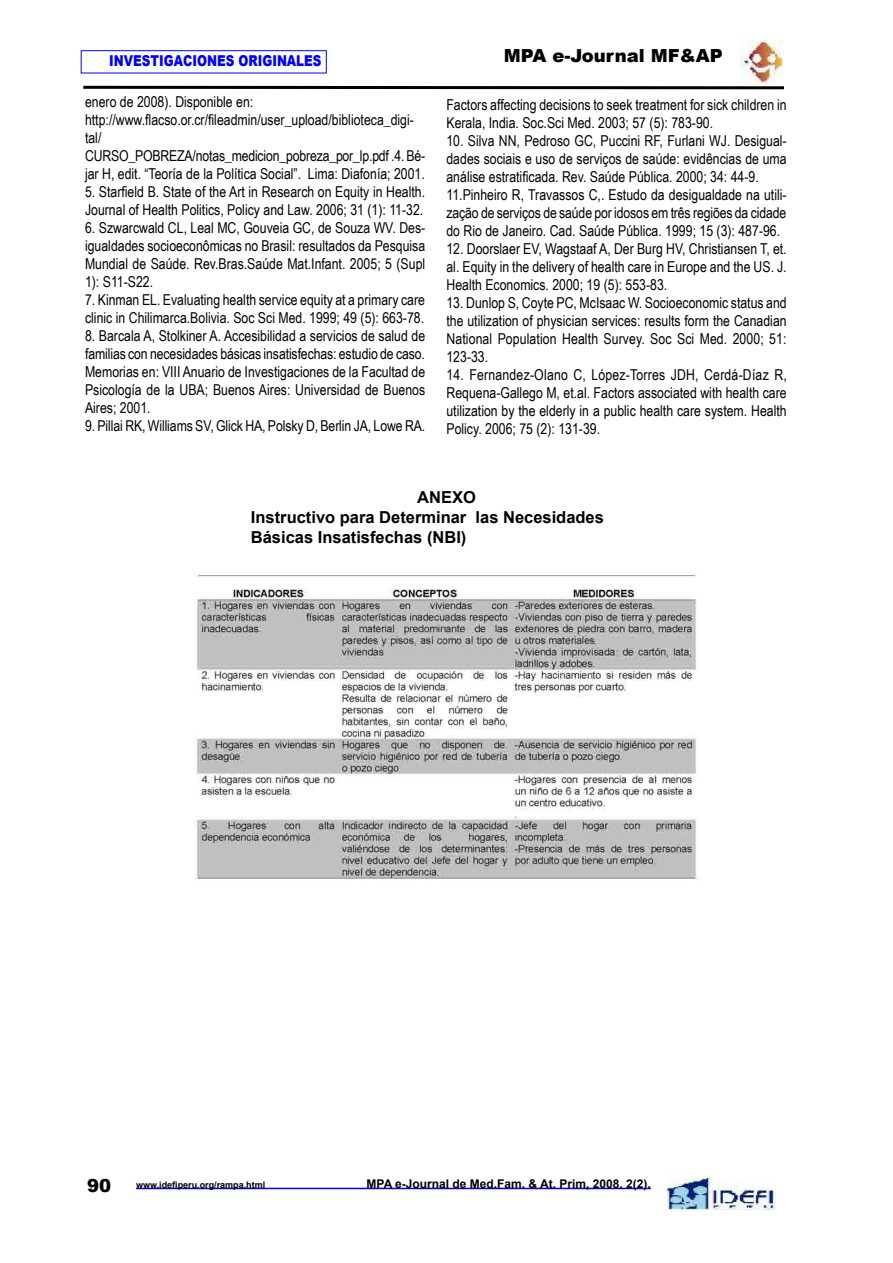
<style>
.page{position:relative;width:893px;height:1263px;background:#fff}
.page>*{position:absolute;margin:0;border:0;box-sizing:border-box;transform-origin:0 0}
.t1{font:900 18px "Arial";color:#000}
.t2{font:700 16.5px/19.8px "Arial";color:#000}
.t3{font:15px/18px "Arial Narrow";color:#000}
.t4{font:900 15px "Arial";color:#00f;scale:.8 1}
.t5{font:700 12px "Arial";color:#000}
.t6{font:700 9px "Arial";color:#000}
</style>
<div class="page">
<svg style="left:83px;top:85px;width:701px;height:5px"></svg>
<div style="left:81px;top:50px;width:246px;height:23px;border:1px solid #00f"></div>
<img style="left:740px;top:40px;width:44px;height:43px">
<img style="left:668px;top:1178px;width:108px;height:32px">
<hr style="left:136px;top:1188px;width:515px;height:1px;background:#00f">
<img style="left:194px;top:574px;width:503px;height:305px">
<p class="t4" style="left:109px;top:50px;width:267px">INVESTIGACIONES ORIGINALES</p>
<p class="t1" style="left:504px;top:42px;width:220px">MPA e-Journal MF&amp;AP</p>
<p class="t3" style="left:85px;top:92px;width:342px">enero de 2008). Disponible en: http://www.flacso.or.cr/fileadmin/user_upload/biblioteca_digi&shy;tal/<br>CURSO_POBREZA/notas_medicion_pobreza_por_lp.pdf .4. Bé&shy;jar H, edit. “Teoría de la Política Social”. Lima: Diafonía; 2001.</p>
<p class="t3" style="left:85px;top:182px;width:342px">5. Starfield B. State of the Art in Research on Equity in Health.<br>Journal of Health Politics, Policy and Law. 2006; 31 (1): 11-32.</p>
<p class="t3" style="left:85px;top:218px;width:342px;text-align:justify">6. Szwarcwald CL, Leal MC, Gouveia GC, de Souza WV. Des&shy;igualdades socioeconômicas no Brasil: resultados da Pesquisa Mundial de Saúde. Rev.Bras.Saúde Mat.Infant. 2005; 5 (Supl 1): S11-S22.</p>
<p class="t3" style="left:85px;top:290px;width:341px">7. Kinman EL. Evaluating health service equity at a primary care clinic in Chilimarca.Bolivia. Soc Sci Med. 1999; 49 (5): 663-78.</p>
<p class="t3" style="left:85px;top:326px;width:342px;text-align:justify">8. Barcala A, Stolkiner A. Accesibilidad a servicios de salud de familias con necesidades básicas insatisfechas: estudio de caso.<br>Memorias en: VIII Anuario de Investigaciones de la Facultad de Psicología de la UBA; Buenos Aires: Universidad de Buenos Aires; 2001.</p>
<p class="t3" style="left:85px;top:416px;width:342px">9. Pillai RK, Williams SV, Glick HA, Polsky D, Berlin JA, Lowe RA.</p>
<p class="t3" style="left:446px;top:95px;width:342px">Factors affecting decisions to seek treatment for sick children in<br>Kerala, India. Soc.Sci Med. 2003; 57 (5): 783-90.</p>
<p class="t3" style="left:446px;top:131px;width:342px">10. Silva NN, Pedroso GC, Puccini RF, Furlani WJ. Desigual&shy;dades sociais e uso de serviços de saúde: evidências de uma análise estratificada. Rev. Saúde Pública. 2000; 34: 44-9.<br>11.Pinheiro R, Travassos C,. Estudo da desigualdade na utili&shy;zação de serviços de saúde por idosos em três regiões da cidade do Rio de Janeiro. Cad. Saúde Pública. 1999; 15 (3): 487-96.</p>
<p class="t3" style="left:446px;top:239px;width:342px;text-align:justify">12. Doorslaer EV, Wagstaaf A, Der Burg HV, Christiansen T, et. al. Equity in the delivery of health care in Europe and the US. J.<br>Health Economics. 2000; 19 (5): 553-83.</p>
<p class="t3" style="left:446px;top:293px;width:342px;text-align:justify">13. Dunlop S, Coyte PC, McIsaac W. Socioeconomic status and the utilization of physician services: results form the Canadian National Population Health Survey. Soc Sci Med. 2000; 51:<br>123-33.</p>
<p class="t3" style="left:446px;top:365px;width:342px;text-align:justify">14. Fernandez-Olano C, López-Torres JDH, Cerdá-Díaz R, Requena-Gallego M, et.al. Factors associated with health care utilization by the elderly in a public health care system. Health Policy. 2006; 75 (2): 131-39.</p>
<p class="t2" style="left:251px;top:488px;width:355px;text-indent:166px">ANEXO<br>Instructivo para Determinar las Necesidades<br>Básicas Insatisfechas (NBI)</p>
<p class="t1" style="left:87px;top:1172px;width:26px">90</p>
<p class="t6" style="left:136px;top:1178px;width:131px">www.idefiperu.org/rampa.html</p>
<p class="t5" style="left:367px;top:1175px;width:286px">MPA e-Journal de Med.Fam. &amp; At. Prim, 2008. 2(2).</p>
</div>
